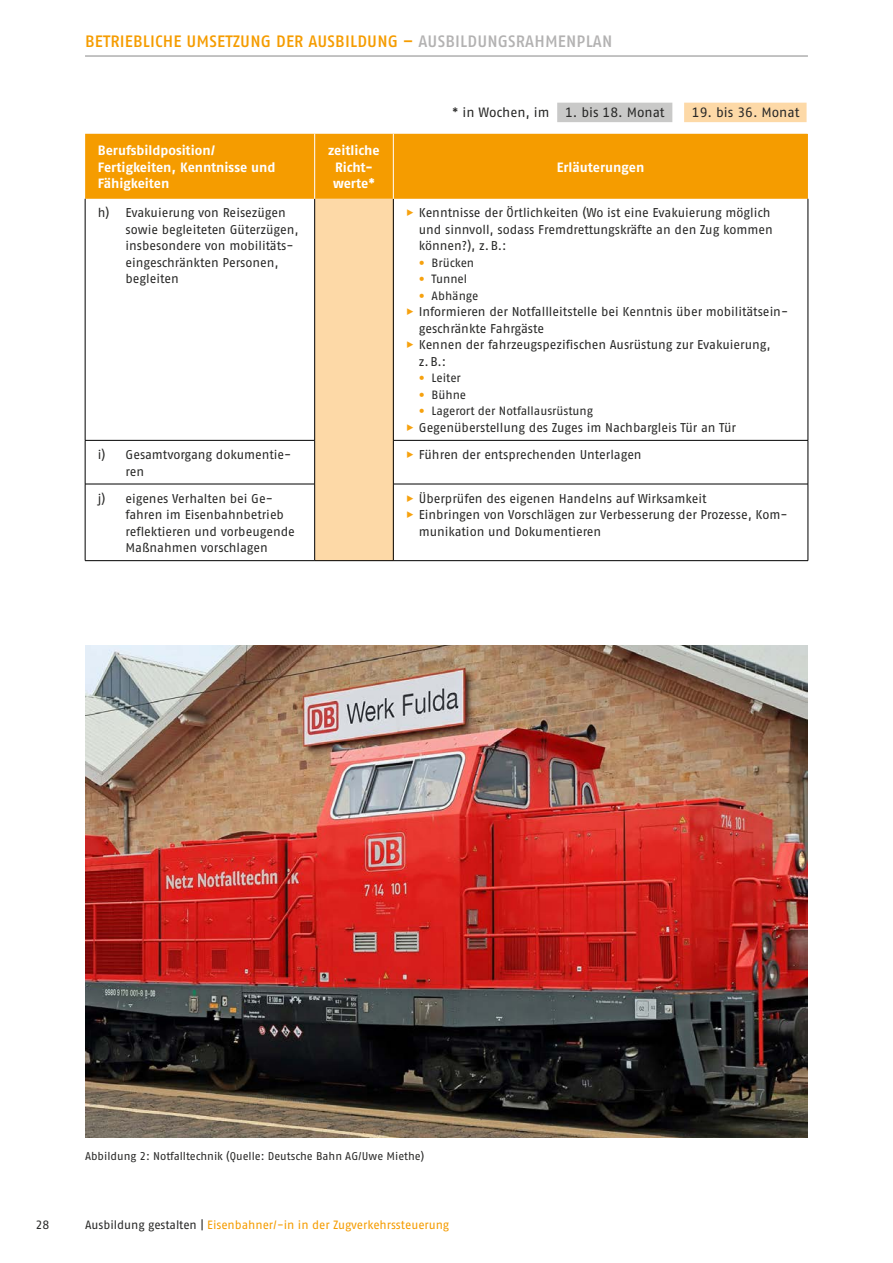
<style>
.page{position:relative;width:893px;height:1263px;background:#fff}
.page>*{position:absolute;margin:0;border:0;box-sizing:border-box;transform-origin:0 0}
.t1{font:500 16.5px "Fago Pro";letter-spacing:.01em;color:#f59c00}
.t2{font:700 13.5px/16.5px "Fago Pro";letter-spacing:-.005em;color:#fff}
.t3{font:13.5px "Fago Pro";color:#282827}
.t4{font:12.75px/16.5px "Fago Pro";letter-spacing:-.005em;color:#282827}
.t5{font:12px "Fago Pro";letter-spacing:-.005em;color:#282827}
.t6{font:12px "Fago Pro";letter-spacing:-.005em;color:#f59c00}
.t7{font:11.25px "Fago Pro";color:#282827}
.s1{color:#b3b2b2}
.s2{font-size:12px;color:#f6a10e}
.s3{font-family:"Frutiger LT Std";font-weight:300;color:#f6a10e}
.s4{color:#282827}
</style>
<div class="page">
<hr style="left:85px;top:56px;width:723px;height:1px;background:#878787">
<div style="left:85px;top:134px;width:723px;height:65px;background:#f59c00"></div>
<div style="left:315px;top:199px;width:78px;height:362px;background:#fdd9a7"></div>
<hr style="left:85px;top:440px;width:230px;height:1px;background:#000">
<hr style="left:393px;top:440px;width:415px;height:1px;background:#000">
<hr style="left:85px;top:484px;width:230px;height:1px;background:#000">
<hr style="left:393px;top:484px;width:415px;height:1px;background:#000">
<hr style="left:85px;top:560px;width:230px;height:1px;background:#000">
<hr style="left:315px;top:560px;width:78px;height:1px;background:#000">
<hr style="left:393px;top:560px;width:415px;height:1px;background:#000">
<hr style="left:85px;top:199px;width:1px;height:241px;background:#000">
<hr style="left:314px;top:199px;width:1px;height:241px;background:#000">
<hr style="left:393px;top:199px;width:1px;height:241px;background:#000">
<hr style="left:808px;top:199px;width:1px;height:241px;background:#000">
<hr style="left:85px;top:440px;width:1px;height:44px;background:#000">
<hr style="left:314px;top:440px;width:1px;height:44px;background:#000">
<hr style="left:393px;top:440px;width:1px;height:44px;background:#000">
<hr style="left:808px;top:440px;width:1px;height:44px;background:#000">
<hr style="left:85px;top:484px;width:1px;height:76px;background:#000">
<hr style="left:314px;top:484px;width:1px;height:76px;background:#000">
<hr style="left:393px;top:484px;width:1px;height:76px;background:#000">
<hr style="left:808px;top:484px;width:1px;height:76px;background:#000">
<hr style="left:314px;top:134px;width:1px;height:65px;background:#fff">
<hr style="left:393px;top:134px;width:1px;height:65px;background:#fff">
<div style="left:557px;top:103px;width:115px;height:19px;background:#c9c9c8"></div>
<div style="left:684px;top:103px;width:123px;height:19px;background:#fdd9a7"></div>
<img style="left:85px;top:646px;width:723px;height:491px">
<p class="t1" style="left:85px;top:31px;width:529px">BETRIEBLICHE UMSETZUNG DER AUSBILDUNG – <span class="s1">AUSBILDUNGSRAHMENPLAN</span></p>
<p class="t2" style="left:98px;top:142px;width:179px">Berufsbildposition/<br>Fertigkeiten, Kenntnisse und<br>Fähigkeiten</p>
<p class="t2" style="left:328px;top:142px;width:53px;text-align:center">zeitliche<br>Richt&shy;werte*</p>
<p class="t3" style="left:452px;top:104px;width:214px">* in Wochen, im 1. bis 18. Monat</p>
<p class="t3" style="left:692px;top:104px;width:109px">19. bis 36. Monat</p>
<p class="t2" style="left:557px;top:159px;width:89px">Erläuterungen</p>
<p class="t4" style="left:126px;top:205px;width:175px;text-indent:-28px">h) Evakuierung von Reisezügen sowie begleiteten Güterzügen, insbesondere von mobilitäts&shy;eingeschränkten Personen, begleiten</p>
<p class="t4" style="left:419px;top:205px;width:355px;text-indent:-13px"><span class="s2">▶</span> Kenntnisse der Örtlichkeiten (Wo ist eine Evakuierung möglich und sinnvoll, sodass Fremdrettungskräfte an den Zug kommen können?), z.B.:</p>
<p class="t5" style="left:419px;top:255px;width:57px"><span class="s3">•</span> Brücken</p>
<p class="t5" style="left:419px;top:272px;width:50px"><span class="s3">•</span> Tunnel</p>
<p class="t5" style="left:419px;top:288px;width:61px"><span class="s3">•</span> Abhänge</p>
<p class="t4" style="left:419px;top:304px;width:371px;text-indent:-13px"><span class="s2">▶</span> Informieren der Notfallleitstelle bei Kenntnis über mobilitätsein&shy;geschränkte Fahrgäste</p>
<p class="t4" style="left:419px;top:337px;width:353px;text-indent:-13px"><span class="s2">▶</span> Kennen der fahrzeugspezifischen Ausrüstung zur Evakuierung, z.B.:</p>
<p class="t5" style="left:419px;top:371px;width:44px"><span class="s3">•</span> Leiter</p>
<p class="t5" style="left:419px;top:387px;width:49px"><span class="s3">•</span> Bühne</p>
<p class="t5" style="left:419px;top:404px;width:176px"><span class="s3">•</span> Lagerort der Notfallausrüstung</p>
<p class="t4" style="left:406px;top:419px;width:331px"><span class="s2">▶</span> Gegenüberstellung des Zuges im Nachbargleis Tür an Tür</p>
<p class="t4" style="left:126px;top:446px;width:167px;text-indent:-28px">i) Gesamtvorgang dokumentie&shy;ren</p>
<p class="t4" style="left:406px;top:446px;width:237px"><span class="s2">▶</span> Führen der entsprechenden Unterlagen</p>
<p class="t4" style="left:126px;top:490px;width:171px;text-indent:-28px">j) eigenes Verhalten bei Ge&shy;fahren im Eisenbahnbetrieb reflektieren und vorbeugende<br>Maßnahmen vorschlagen</p>
<p class="t4" style="left:406px;top:490px;width:302px"><span class="s2">▶</span> Überprüfen des eigenen Handelns auf Wirksamkeit</p>
<p class="t4" style="left:419px;top:506px;width:370px;text-indent:-13px"><span class="s2">▶</span> Einbringen von Vorschlägen zur Verbesserung der Prozesse, Kom&shy;munikation und Dokumentieren</p>
<p class="t7" style="left:85px;top:1149px;width:341px">Abbildung 2: Notfalltechnik (Quelle: Deutsche Bahn AG/Uwe Miethe)</p>
<p class="t5" style="left:36px;top:1218px;width:15px">28</p>
<p class="t6" style="left:85px;top:1218px;width:366px"><span class="s4">Ausbildung gestalten |</span> Eisenbahner/-in in der Zugverkehrssteuerung</p>
</div>
